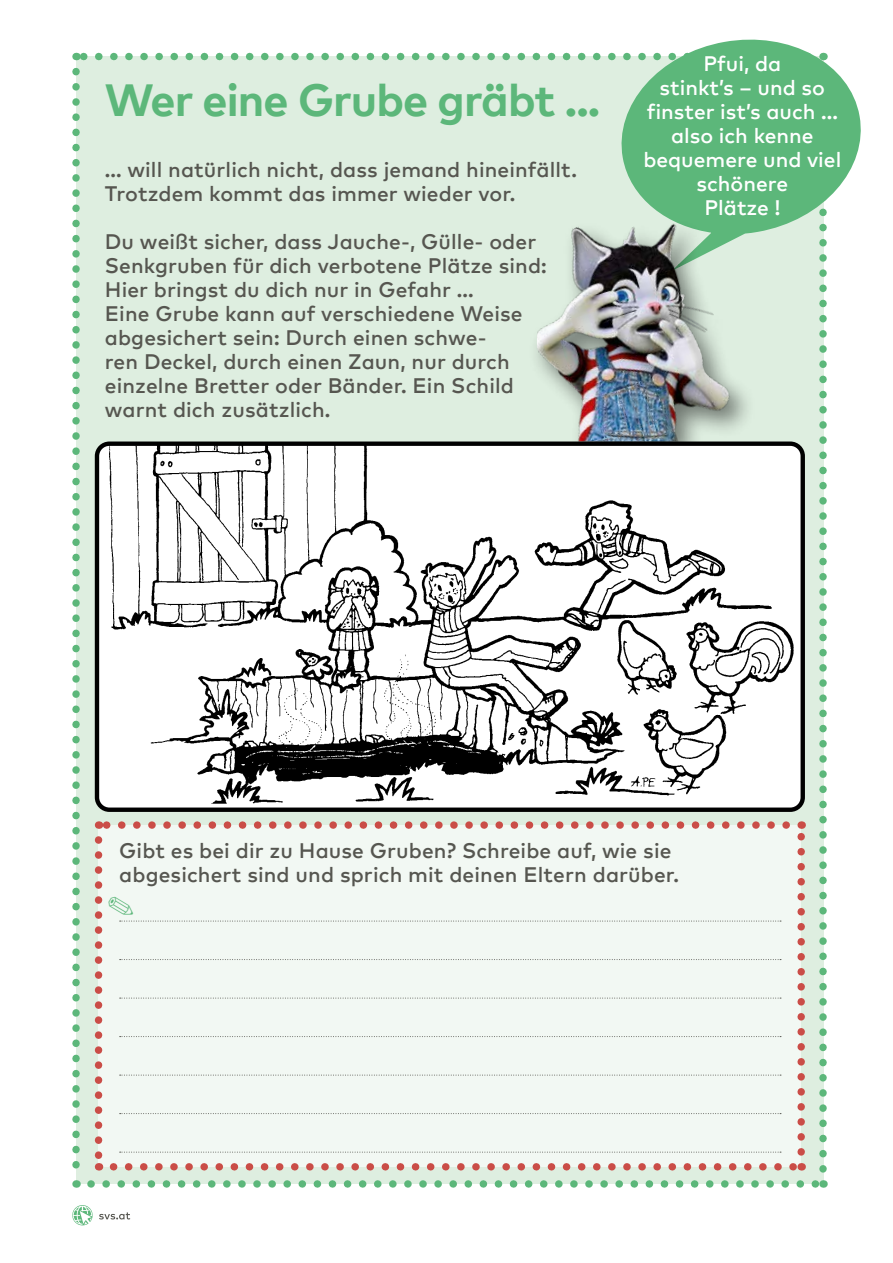
<style>
.page{position:relative;width:893px;height:1263px;background:#fff}
.page>*{position:absolute;margin:0;border:0;box-sizing:border-box;transform-origin:0 0}
.t1{font:700 45px "Mark Offc Pro";letter-spacing:-.02em;color:#5cb77a}
.t2{font:500 21px/24px "Mark Offc Pro";letter-spacing:.005em;color:#565650}
.t3{font:500 21px/24px "Mark Offc Pro";color:#fff;text-align:center}
</style>
<div class="page">
<svg style="left:72px;top:1205px;width:21px;height:20px"></svg>
<svg style="left:99px;top:1212px;width:31px;height:7px"></svg>
<div style="left:76px;top:57px;width:747px;height:1127px;background:#deeee0"></div>
<svg style="left:91px;top:1180px;width:724px;height:8px"></svg>
<svg style="left:84px;top:53px;width:531px;height:7px"></svg>
<svg style="left:72px;top:72px;width:8px;height:1116px"></svg>
<svg style="left:819px;top:276px;width:8px;height:893px"></svg>
<svg style="left:615px;top:39px;width:246px;height:237px"></svg>
<div style="left:528px;top:218px;width:229px;height:253px;background:#deeee0"></div>
<img style="left:537px;top:211px;width:217px;height:230px">
<img style="left:105px;top:446px;width:695px;height:361px">
<div style="left:95px;top:441px;width:710px;height:371px;border:4px solid #000;border-radius:12px"></div>
<div style="left:99px;top:825px;width:702px;height:342px;background:#f2f8f3"></div>
<svg style="left:120px;top:921px;width:661px;height:1px"></svg>
<svg style="left:120px;top:959px;width:661px;height:1px"></svg>
<svg style="left:120px;top:998px;width:661px;height:1px"></svg>
<svg style="left:120px;top:1036px;width:661px;height:1px"></svg>
<svg style="left:120px;top:1075px;width:661px;height:1px"></svg>
<svg style="left:120px;top:1113px;width:661px;height:1px"></svg>
<svg style="left:120px;top:1152px;width:661px;height:1px"></svg>
<svg style="left:113px;top:1163px;width:681px;height:7px"></svg>
<svg style="left:106px;top:821px;width:680px;height:8px"></svg>
<svg style="left:95px;top:840px;width:7px;height:330px"></svg>
<svg style="left:797px;top:821px;width:8px;height:331px"></svg>
<h1 class="t1" style="left:105px;top:66px;width:497px">Wer eine Grube gräbt ...</h1>
<p class="t2" style="left:105px;top:156px;width:473px">... will natürlich nicht, dass jemand hineinfällt.<br>Trotzdem kommt das immer wieder vor.</p>
<p class="t2" style="left:105px;top:228px;width:443px">Du weißt sicher, dass Jauche-, Gülle- oder Senkgruben für dich verbotene Plätze sind:<br>Hier bringst du dich nur in Gefahr ...<br>Eine Grube kann auf verschiedene Weise abgesichert sein: Durch einen schwe-<br>ren Deckel, durch einen Zaun, nur durch einzelne Bretter oder Bänder. Ein Schild warnt dich zusätzlich.</p>
<p class="t3" style="left:643px;top:50px;width:199px">Pfui, da<br>stinkt’s – und so finster ist’s auch ... also ich kenne bequemere und viel schönere<br>Plätze !</p>
<p class="t2" style="left:119px;top:837px;width:561px">Gibt es bei dir zu Hause Gruben? Schreibe auf, wie sie abgesichert sind und sprich mit deinen Eltern darüber.</p>
</div>
